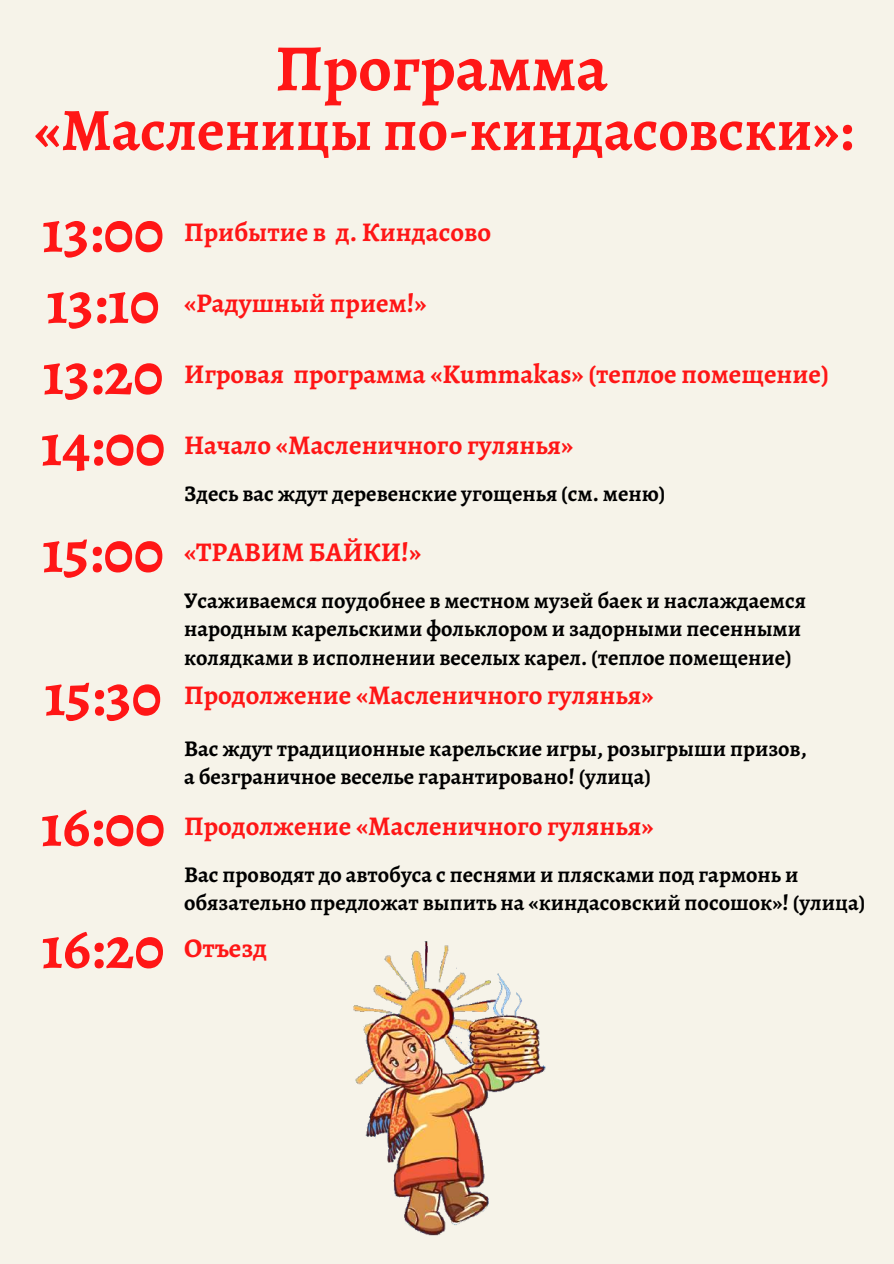
<style>
.page{position:relative;width:894px;height:1264px;background:#fff}
.page>*{position:absolute;margin:0;border:0;box-sizing:border-box;transform-origin:0 0}
.t1{font:700 66px "Alegreya";color:#ff1616}
.t2{font:700 60px "Alegreya";color:#ff1616}
.t3{font:700 27px "Alegreya";color:#ff1616}
.t4{font:700 22.5px/28.2px "Alegreya";color:#000}
.s1{font-size:60px}
</style>
<div class="page">
<div style="left:0;top:0;width:893px;height:1263px;background:#f6f3e9"></div>
<img style="left:353px;top:941px;width:193px;height:295px">
<h1 class="t1" style="left:275px;top:23px;width:334px">Программа</h1>
<h2 class="t2" style="left:34px;top:89px;width:820px">«Масленицы по-киндасовски»:</h2>
<p class="t3" style="left:42px;top:213px;width:450px"><span class="s1">13:00</span> Прибытие в д. Киндасово</p>
<p class="t3" style="left:46px;top:284px;width:382px"><span class="s1">13:10</span> «Радушный прием!»</p>
<p class="t3" style="left:42px;top:355px;width:787px"><span class="s1">13:20</span> Игровая программа «Kummakas» (теплое помещение)</p>
<p class="t3" style="left:41px;top:427px;width:534px"><span class="s1">14:00</span> Начало «Масленичного гулянья»</p>
<p class="t4" style="left:184px;top:479px;width:482px">Здесь вас ждут деревенские угощенья (см. меню)</p>
<p class="t3" style="left:42px;top:533px;width:380px"><span class="s1">15:00</span> «ТРАВИМ БАЙКИ!»</p>
<p class="t4" style="left:184px;top:586px;width:623px">Усаживаемся поудобнее в местном музей баек и наслаждаемся народным карельскими фольклором и задорными песенными колядками в исполнении веселых карел. (теплое помещение)</p>
<p class="t3" style="left:44px;top:676px;width:610px"><span class="s1">15:30</span> Продолжение «Масленичного гулянья»</p>
<p class="t4" style="left:184px;top:734px;width:624px">Вас ждут традиционные карельские игры, розыгрыши призов, а безграничное веселье гарантировано! (улица)</p>
<p class="t3" style="left:41px;top:807px;width:614px"><span class="s1">16:00</span> Продолжение «Масленичного гулянья»</p>
<p class="t4" style="left:184px;top:860px;width:682px">Вас проводят до автобуса с песнями и плясками под гармонь и обязательно предложат выпить на «киндасовский посошок»! (улица)</p>
<p class="t3" style="left:41px;top:929px;width:227px"><span class="s1">16:20</span> Отъезд</p>
</div>
